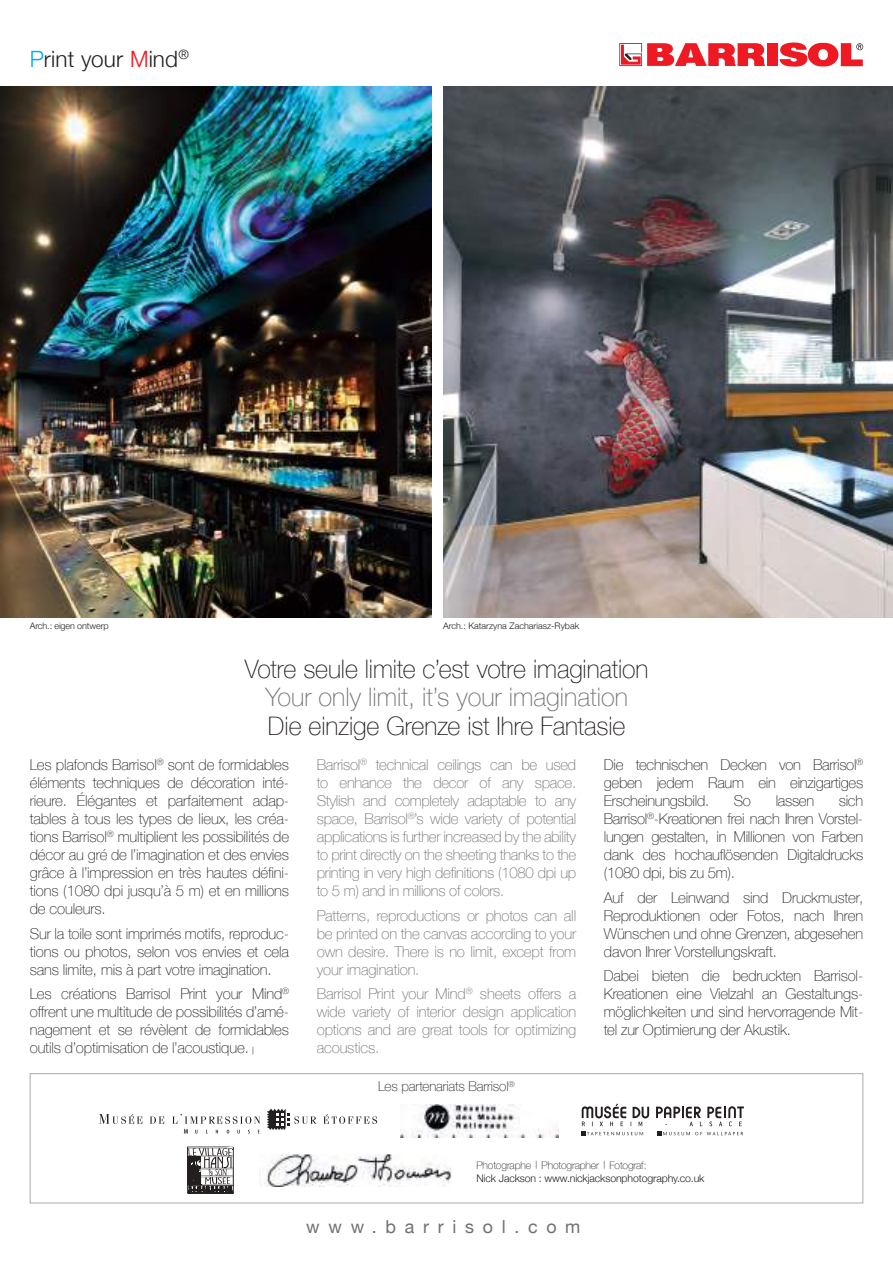
<style>
.page{position:relative;width:893px;height:1263px;background:#fff}
.page>*{position:absolute;margin:0;border:0;box-sizing:border-box;transform-origin:0 0}
.t1{font:100 25.5px "Helvetica Neue";letter-spacing:-.005em;color:#241f1f}
.t2{font:100 25.5px "Helvetica Neue";color:#717072}
.t3{font:300 22.5px "Helvetica Neue";letter-spacing:.005em;color:#241f1f}
.t4{font:18px "Helvetica Neue";letter-spacing:.49em;color:#717072}
.t5{font:100 15px/18px "Helvetica Neue";letter-spacing:-.01em;color:#241f1f;text-align:justify}
.t6{font:100 15px/18px "Helvetica Neue";letter-spacing:-.01em;color:#717072;text-align:justify}
.t7{font:100 13.5px "Helvetica Neue";letter-spacing:-.01em;color:#241f1f}
.t8{font:300 10.5px "Helvetica Neue";letter-spacing:-.01em;color:#241f1f}
.t9{font:100 10.5px "Helvetica Neue";letter-spacing:-.01em;color:#241f1f}
.t10{font:300 9px "Helvetica Neue";color:#241f1f}
.s1{color:#00aeef}
.s2{color:#ef1923}
</style>
<div class="page">
<div style="left:767px;top:43px;width:10px;height:23px;background:#ef1923"></div>
<svg style="left:619px;top:43px;width:146px;height:23px"></svg>
<svg style="left:779px;top:42px;width:84px;height:25px"></svg>
<img style="left:0;top:86px;width:432px;height:532px">
<img style="left:443px;top:86px;width:450px;height:532px">
<div style="left:30px;top:1073px;width:833px;height:130px;border:1px solid #aaaaac"></div>
<svg style="left:99px;top:1114px;width:43px;height:10px"></svg>
<svg style="left:150px;top:1116px;width:14px;height:8px"></svg>
<svg style="left:172px;top:1114px;width:88px;height:19px"></svg>
<svg style="left:267px;top:1109px;width:49px;height:21px"></svg>
<svg style="left:323px;top:1114px;width:54px;height:10px"></svg>
<img style="left:401px;top:1105px;width:157px;height:32px">
<svg style="left:581px;top:1104px;width:163px;height:31px"></svg>
<svg style="left:187px;top:1146px;width:47px;height:48px"></svg>
<img style="left:264px;top:1154px;width:187px;height:32px">
<h2 class="t3" style="left:30px;top:40px;width:161px"><span class="s1">P</span>rint your <span class="s2">M</span>ind<sup>®</sup></h2>
<p class="t10" style="left:30px;top:618px;width:80px">Arch.: eigen ontwerp</p>
<p class="t10" style="left:443px;top:618px;width:138px">Arch.: Katarzyna Zachariasz-Rybak</p>
<h1 class="t1" style="left:245px;top:649px;width:405px">Votre seule limite c’est votre imagination</h1>
<h1 class="t2" style="left:265px;top:678px;width:364px">Your only limit, it’s your imagination</h1>
<h1 class="t1" style="left:268px;top:706px;width:359px">Die einzige Grenze ist Ihre Fantasie</h1>
<p class="t5" style="left:30px;top:755px;width:261px">Les plafonds Barrisol<sup>®</sup> sont de formidables éléments techniques de décoration inté&shy;rieure. Élégantes et parfaitement adap&shy;tables à tous les types de lieux, les créa&shy;tions Barrisol<sup>®</sup> multiplient les possibilités de décor au gré de l’imagination et des envies grâce à l’impression en très hautes défini&shy;tions (1080 dpi jusqu’à 5 m) et en millions de couleurs.</p>
<p class="t5" style="left:30px;top:924px;width:261px">Sur la toile sont imprimés motifs, reproduc&shy;tions ou photos, selon vos envies et cela sans limite, mis à part votre imagination.</p>
<p class="t5" style="left:30px;top:984px;width:261px">Les créations Barrisol Print your Mind<sup>® </sup>offrent une multitude de possibilités d’amé&shy;nagement et se révèlent de formidables outils d’optimisation de l’acoustique.</p>
<p class="t9" style="left:248px;top:1044px;width:12px">︱</p>
<p class="t6" style="left:317px;top:755px;width:261px">Barrisol<sup>®</sup> technical ceilings can be used to enhance the decor of any space.<br>Stylish and completely adaptable to any space, Barrisol<sup>®</sup>’s wide variety of potential applications is further increased by the ability to print directly on the sheeting thanks to the printing in very high definitions (1080 dpi up to 5 m) and in millions of colors.</p>
<p class="t6" style="left:317px;top:906px;width:261px">Patterns, reproductions or photos can all be printed on the canvas according to your own desire. There is no limit, except from your imagination.</p>
<p class="t6" style="left:317px;top:984px;width:261px">Barrisol Print your Mind<sup>®</sup> sheets offers a wide variety of interior design application options and are great tools for optimizing acoustics.</p>
<p class="t7" style="left:378px;top:1076px;width:138px">Les partenariats Barrisol<sup>®</sup></p>
<p class="t5" style="left:604px;top:755px;width:261px">Die technischen Decken von Barrisol<sup>® </sup>geben jedem Raum ein einzigartiges Erscheinungsbild.</p>
<p class="t5" style="left:734px;top:791px;width:19px">So</p>
<p class="t5" style="left:776px;top:791px;width:40px">lassen</p>
<p class="t5" style="left:604px;top:791px;width:261px;text-indent:235px">sich Barrisol<sup>®</sup>-Kreationen frei nach Ihren Vorstel&shy;lungen gestalten, in Millionen von Farben dank des hochauflösenden Digitaldrucks (1080 dpi, bis zu 5m).</p>
<p class="t5" style="left:604px;top:888px;width:261px">Auf der Leinwand sind Druckmuster, Reproduktionen oder Fotos, nach Ihren Wünschen und ohne Grenzen, abgesehen davon Ihrer Vorstellungskraft.</p>
<p class="t5" style="left:604px;top:966px;width:261px">Dabei bieten die bedruckten Barrisol-Kreationen eine Vielzahl an Gestaltungs&shy;möglichkeiten und sind hervorragende Mit&shy;tel zur Optimierung der Akustik.</p>
<p class="t9" style="left:476px;top:1157px;width:172px">Photographe︱Photographer︱Fotograf:</p>
<p class="t8" style="left:476px;top:1169px;width:230px">Nick Jackson : www.nickjacksonphotography.co.uk</p>
<p class="t4" style="left:306px;top:1214px;width:276px">www.barrisol.com</p>
</div>
